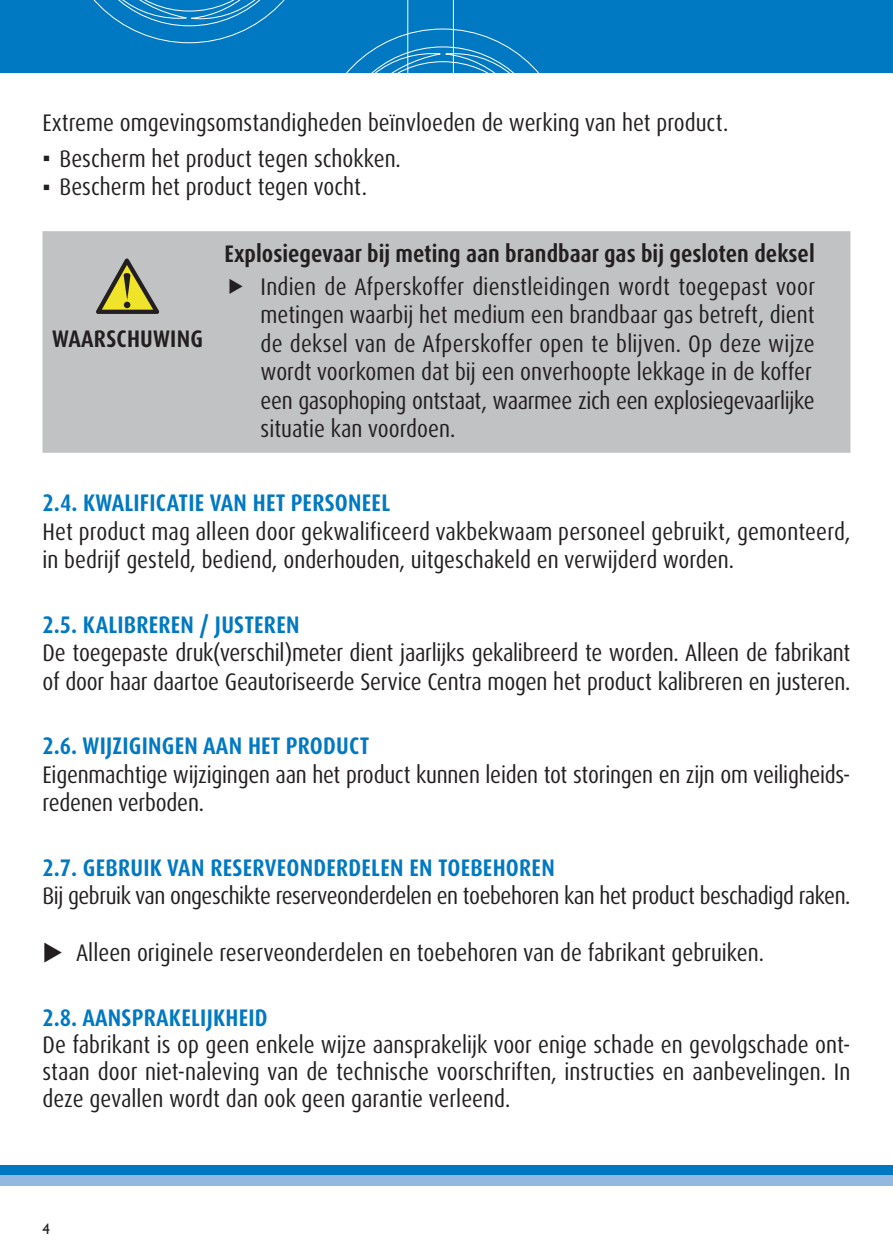
<style>
.page{position:relative;width:893px;height:1259px;background:#fff}
.page>*{position:absolute;margin:0;border:0;box-sizing:border-box;transform-origin:0 0}
.t1{font:condensed 24px/28.5px "Dax Pro";color:#231f20}
.t2{font:700 condensed 24px "Dax Pro";letter-spacing:.01em;color:#0079c2}
.t3{font:condensed 24px "Dax Pro";letter-spacing:-.02em;color:#231f20}
.t4{font:700 condensed 24px "Dax Pro";color:#231f20}
.t5{font:15px "Gill Sans";color:#231f20}
</style>
<div class="page">
<div style="left:0;top:0;width:893px;height:73px;background:#0079c2"></div>
<div style="left:0;top:1165px;width:891px;height:10px;background:#0079c2"></div>
<div style="left:0;top:1175px;width:891px;height:11px;background:#94b9e1"></div>
<svg style="left:891px;top:1165px;width:2px;height:21px"></svg>
<svg style="left:93px;top:0;width:446px;height:73px"></svg>
<div style="left:43px;top:231px;width:807px;height:222px;background:#c1c2c4"></div>
<svg style="left:96px;top:258px;width:63px;height:56px;background:#a6a36e"></svg>
<svg style="left:230px;top:278px;width:13px;height:16px"></svg>
<p class="t1" style="left:43px;top:110px;width:687px">Extreme omgevingsomstandigheden beïnvloeden de werking van het product.</p>
<p class="t1" style="left:43px;top:146px;width:360px">▪ Bescherm het product tegen schokken.</p>
<p class="t1" style="left:43px;top:174px;width:326px">▪ Bescherm het product tegen vocht.</p>
<p class="t4" style="left:52px;top:328px;width:152px">WAARSCHUWING</p>
<p class="t4" style="left:225px;top:243px;width:592px">Explosiegevaar bij meting aan brandbaar gas bij gesloten deksel</p>
<p class="t1" style="left:261px;top:274px;width:556px">Indien de Afperskoffer dienstleidingen wordt toegepast voor metingen waarbij het medium een brandbaar gas betreft, dient de deksel van de Afperskoffer open te blijven. Op deze wijze wordt voorkomen dat bij een onverhoopte lekkage in de koffer een gasophoping ontstaat, waarmee zich een explosiegevaarlijke situatie kan voordoen.</p>
<p class="t2" style="left:43px;top:492px;width:349px">2.4. KWALIFICATIE VAN HET PERSONEEL</p>
<p class="t1" style="left:43px;top:519px;width:809px">Het product mag alleen door gekwalificeerd vakbekwaam personeel gebruikt, gemonteerd, in bedrijf gesteld, bediend, onderhouden, uitgeschakeld en verwijderd worden.</p>
<p class="t2" style="left:43px;top:614px;width:258px">2.5. KALIBREREN / JUSTEREN</p>
<p class="t1" style="left:43px;top:640px;width:809px">De toegepaste druk(verschil)meter dient jaarlijks gekalibreerd te worden. Alleen de fabrikant of door haar daartoe Geautoriseerde Service Centra mogen het product kalibreren en justeren.</p>
<p class="t2" style="left:43px;top:735px;width:329px">2.6. WIJZIGINGEN AAN HET PRODUCT</p>
<p class="t1" style="left:43px;top:762px;width:809px">Eigenmachtige wijzigingen aan het product kunnen leiden tot storingen en zijn om veiligheids&shy;redenen verboden.</p>
<p class="t2" style="left:43px;top:857px;width:514px">2.7. GEBRUIK VAN RESERVEONDERDELEN EN TOEBEHOREN</p>
<p class="t3" style="left:43px;top:885px;width:809px">Bij gebruik van ongeschikte reserveonderdelen en toebehoren kan het product beschadigd raken.</p>
<p class="t1" style="left:43px;top:940px;width:723px">◆ Alleen originele reserveonderdelen en toebehoren van de fabrikant gebruiken.</p>
<p class="t2" style="left:43px;top:1007px;width:227px">2.8. AANSPRAKELIJKHEID</p>
<p class="t1" style="left:43px;top:1032px;width:809px;line-height:27px;text-align:justify">De fabrikant is op geen enkele wijze aansprakelijk voor enige schade en gevolgschade ont&shy;staan door niet-naleving van de technische voorschriften, instructies en aanbevelingen. In deze gevallen wordt dan ook geen garantie verleend.</p>
<p class="t5" style="left:43px;top:1220px;width:9px">4</p>
</div>
